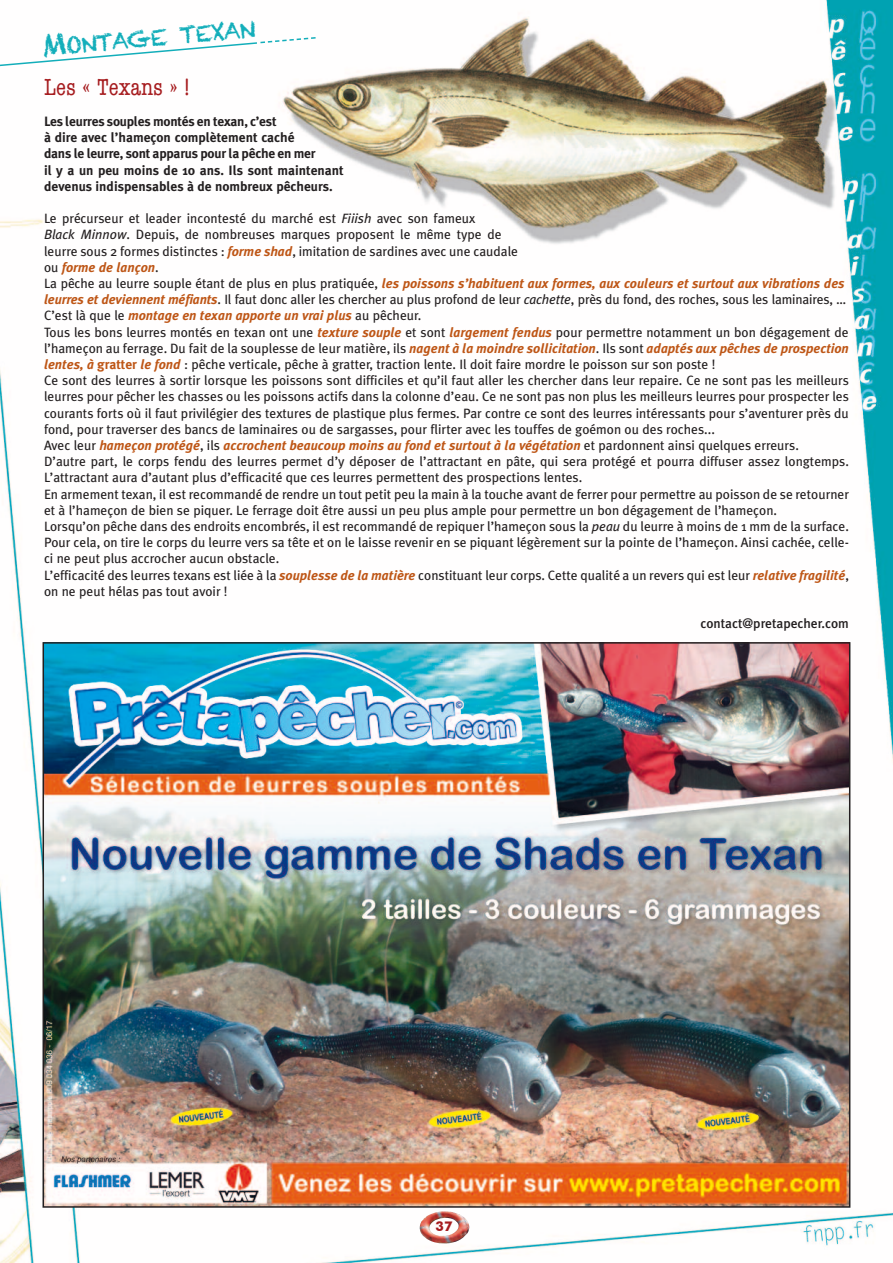
<style>
.page{position:relative;width:893px;height:1263px;background:#fff}
.page>*{position:absolute;margin:0;border:0;box-sizing:border-box;transform-origin:0 0}
.t1{font:condensed 24px "American Typewriter";color:#a61c1f}
.t2{font:22.5px "Chalkduster";color:#13aeba}
.t3{font:13.5px/16.2px "Meta Plus";color:#231f20}
.t4{font:700 13.5px/16.2px "Meta Plus";color:#231f20}
.t5{font:500 13.5px "Meta Plus";color:#231f20}
.t6{font:700 13.5px "Futura BT";color:#a61c1f}
.s1{font-size:30px}
.s2{font-style:italic}
.s3{font-weight:700;font-style:italic;color:#be5616}
.s4{font-weight:700;color:#be5616}
</style>
<div class="page">
<img style="left:0;top:0;width:893px;height:1263px">
<img style="left:419px;top:1211px;width:51px;height:33px">
<svg style="left:0;top:37px;width:316px;height:31px"></svg>
<img style="left:46px;top:645px;width:801px;height:560px">
<h2 class="t2" style="left:41px;top:33px;width:216px;rotate:-5deg"><span class="s1">M</span>ontage texan</h2>
<h1 class="t1" style="left:44px;top:73px;width:147px">Les « Texans » !</h1>
<p class="t4" style="left:44px;top:113px;width:301px">Les leurres souples montés en texan, c’est<br>à dire avec l’hameçon complètement caché<br>dans le leurre, sont apparus pour la pêche en mer<br>il y a un peu moins de 10 ans. Ils sont maintenant devenus indispensables à de nombreux pêcheurs.</p>
<p class="t3" style="left:44px;top:210px;width:806px">Le précurseur et leader incontesté du marché est <span class="s2">Fiiish</span> avec son fameux<br><span class="s2">Black Minnow</span>. Depuis, de nombreuses marques proposent le même type de<br>leurre sous 2 formes distinctes : <span class="s3">forme shad</span>, imitation de sardines avec une caudale<br>ou <span class="s3">forme de lançon</span>.<br>La pêche au leurre souple étant de plus en plus pratiquée, <span class="s3">les poissons s’habituent aux formes, aux couleurs et surtout aux vibrations des leurres et deviennent méfiants</span>. Il faut donc aller les chercher au plus profond de leur <span class="s2">cachette</span>, près du fond, des roches, sous les laminaires, … C’est là que le <span class="s3">montage en texan apporte un vrai plus</span> au pêcheur.<br>Tous les bons leurres montés en texan ont une <span class="s3">texture souple</span> et sont <span class="s3">largement fendus</span> pour permettre notamment un bon dégagement de l’hameçon au ferrage. Du fait de la souplesse de leur matière, ils <span class="s3">nagent à la moindre sollicitation</span>. Ils sont <span class="s3">adaptés aux pêches de prospection lentes, à</span> <span class="s4">gratter</span> <span class="s3">le fond</span> : pêche verticale, pêche à gratter, traction lente. Il doit faire mordre le poisson sur son poste !<br>Ce sont des leurres à sortir lorsque les poissons sont difficiles et qu’il faut aller les chercher dans leur repaire. Ce ne sont pas les meilleurs leurres pour pêcher les chasses ou les poissons actifs dans la colonne d’eau. Ce ne sont pas non plus les meilleurs leurres pour prospecter les courants forts où il faut privilégier des textures de plastique plus fermes. Par contre ce sont des leurres intéressants pour s’aventurer près du fond, pour traverser des bancs de laminaires ou de sargasses, pour flirter avec les touffes de goémon ou des roches...<br>Avec leur <span class="s3">hameçon protégé</span>, ils <span class="s3">accrochent beaucoup moins au fond et surtout à la végétation</span> et pardonnent ainsi quelques erreurs.<br>D’autre part, le corps fendu des leurres permet d’y déposer de l’attractant en pâte, qui sera protégé et pourra diffuser assez longtemps.<br>L’attractant aura d’autant plus d’efficacité que ces leurres permettent des prospections lentes.<br>En armement texan, il est recommandé de rendre un tout petit peu la main à la touche avant de ferrer pour permettre au poisson de se retourner et à l’hameçon de bien se piquer. Le ferrage doit être aussi un peu plus ample pour permettre un bon dégagement de l’hameçon.<br>Lorsqu’on pêche dans des endroits encombrés, il est recommandé de repiquer l’hameçon sous la <span class="s2">peau</span> du leurre à moins de 1 mm de la surface.<br>Pour cela, on tire le corps du leurre vers sa tête et on le laisse revenir en se piquant légèrement sur la pointe de l’hameçon. Ainsi cachée, celle&shy;ci ne peut plus accrocher aucun obstacle.<br>L’efficacité des leurres texans est liée à la <span class="s3">souplesse de la matière</span> constituant leur corps. Cette qualité a un revers qui est leur <span class="s3">relative fragilité</span>, on ne peut hélas pas tout avoir !</p>
<p class="t5" style="left:700px;top:616px;width:150px">contact@pretapecher.com</p>
<p class="t6" style="left:436px;top:1218px;width:18px">37</p>
</div>
